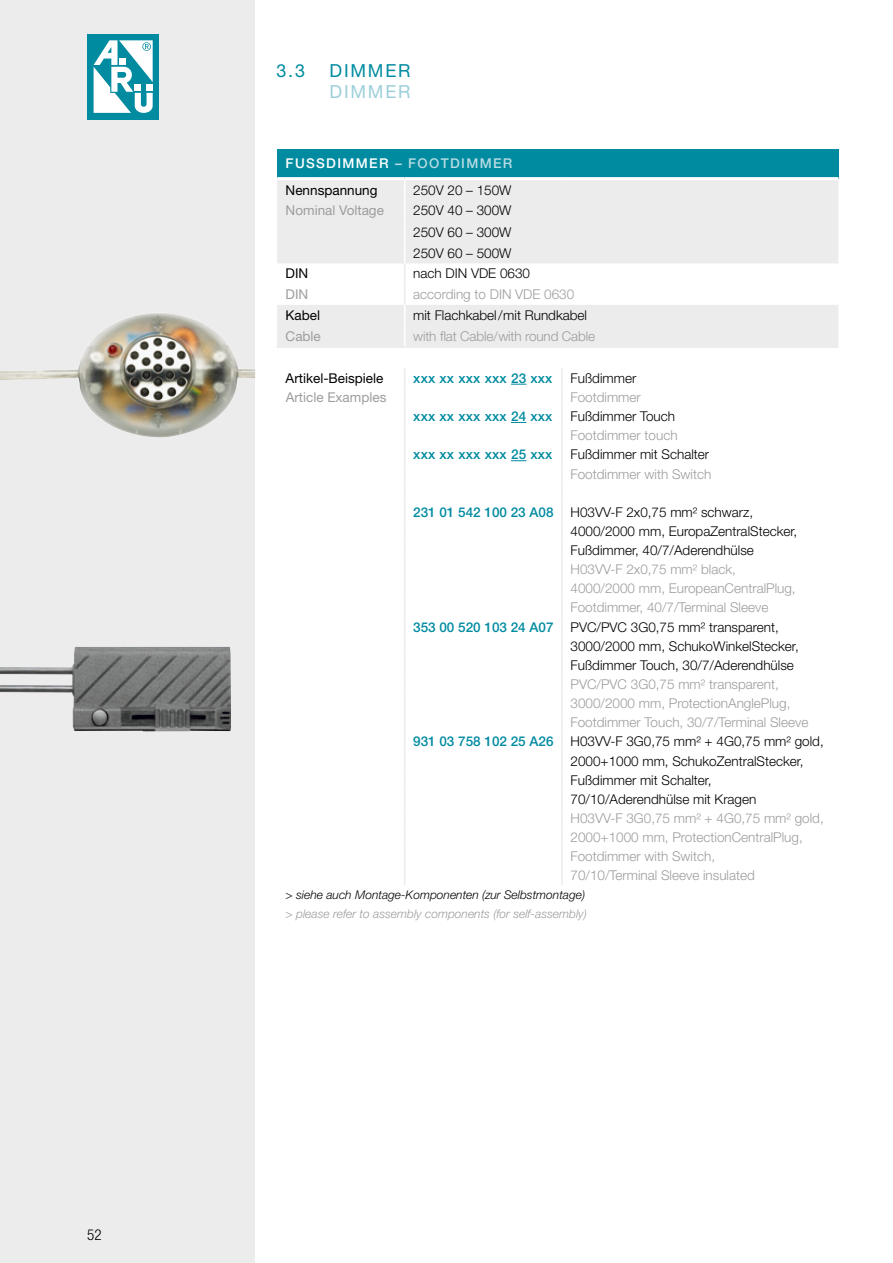
<style>
.page{position:relative;width:893px;height:1263px;background:#fff}
.page>*{position:absolute;margin:0;border:0;box-sizing:border-box;transform-origin:0 0}
.t1{font:18px "Helvetica Neue LT Std";letter-spacing:.1em;color:#008ba0}
.t2{font:18px "Helvetica Neue LT Std";letter-spacing:.1em;color:#9dcfd9}
.t3{font:300 condensed 15px "Helvetica Neue LT Std";color:#000}
.t4{font:300 13.5px/19.2px "Helvetica Neue LT Std";color:#000}
.t5{font:300 13.5px/19.2px "Helvetica Neue LT Std";color:#9c9d9d}
.t6{font:500 13.5px "Helvetica Neue LT Std";letter-spacing:.01em;color:#008ba0}
.t7{font:13.5px/27px "Helvetica Neue LT Std";color:#000}
.t8{font:13.5px "Helvetica Neue LT Std";color:#9c9d9d}
.t9{font:italic 300 12px "Helvetica Neue LT Std";color:#9c9d9d}
.t10{font:italic 300 12px "Helvetica Neue LT Std";color:#000}
.s1{font-weight:500;color:#fff}
.s2{font-weight:500;color:#b8dbe3}
</style>
<div class="page">
<div style="left:0;top:0;width:255px;height:1263px;background:#ececed"></div>
<div style="left:277px;top:149px;width:561px;height:30px;background:#008ba0"></div>
<div style="left:277px;top:180px;width:561px;height:83px;background:#ececed"></div>
<svg style="left:277px;top:305px;width:561px;height:157px"></svg>
<svg style="left:277px;top:368px;width:127px;height:94px"></svg>
<hr style="left:276px;top:348px;width:2px;height:20px;background:#fff">
<hr style="left:561px;top:348px;width:2px;height:20px;background:#fff">
<hr style="left:277px;top:177px;width:128px;height:3px;background:#fff">
<hr style="left:405px;top:177px;width:157px;height:3px;background:#fff">
<hr style="left:562px;top:177px;width:276px;height:3px;background:#fff">
<hr style="left:276px;top:346px;width:129px;height:2px;background:#ececed">
<hr style="left:405px;top:346px;width:157px;height:2px;background:#ececed">
<hr style="left:562px;top:346px;width:276px;height:2px;background:#ececed">
<hr style="left:561px;top:368px;width:2px;height:20px;background:#ececed">
<svg style="left:561px;top:388px;width:2px;height:133px"></svg>
<hr style="left:561px;top:521px;width:2px;height:20px;background:#ececed">
<svg style="left:561px;top:541px;width:2px;height:114px"></svg>
<hr style="left:561px;top:655px;width:2px;height:20px;background:#ececed">
<svg style="left:561px;top:675px;width:2px;height:133px"></svg>
<hr style="left:561px;top:808px;width:2px;height:20px;background:#ececed">
<svg style="left:404px;top:180px;width:1px;height:705px"></svg>
<svg style="left:561px;top:828px;width:2px;height:57px"></svg>
<svg style="left:511px;top:384px;width:15px;height:1px"></svg>
<svg style="left:511px;top:422px;width:15px;height:1px"></svg>
<svg style="left:511px;top:460px;width:15px;height:1px"></svg>
<img style="left:0;top:313px;width:255px;height:125px">
<img style="left:0;top:647px;width:231px;height:84px">
<div style="left:87px;top:34px;width:72px;height:85px;background:#008ba0"></div>
<svg style="left:94px;top:40px;width:59px;height:73px"></svg>
<p class="t3" style="left:87px;top:1226px;width:16px">52</p>
<h1 class="t1" style="left:276px;top:59px;width:30px">3.3</h1>
<h1 class="t1" style="left:330px;top:59px;width:83px">DIMMER</h1>
<h1 class="t2" style="left:330px;top:81px;width:83px">DIMMER</h1>
<p class="t7" style="left:286px;top:149px;width:228px"><span class="s1">FUSSDIMMER</span> <span class="s2">– FOOTDIMMER<br></span>Nennspannung</p>
<p class="t4" style="left:413px;top:180px;width:100px">250V 20 – 150W</p>
<p class="t8" style="left:286px;top:202px;width:100px">Nominal Voltage</p>
<p class="t4" style="left:413px;top:200px;width:100px;line-height:21.3px;text-align:justify">250V 40 – 300W 250V 60 – 300W 250V 60 – 500W</p>
<p class="t7" style="left:286px;top:260px;width:24px">DIN</p>
<p class="t4" style="left:413px;top:264px;width:118px">nach DIN VDE 0630</p>
<p class="t8" style="left:286px;top:286px;width:24px">DIN</p>
<p class="t5" style="left:413px;top:284px;width:163px">according to DIN VDE 0630</p>
<p class="t7" style="left:286px;top:302px;width:36px">Kabel</p>
<p class="t4" style="left:413px;top:305px;width:175px">mit Flachkabel/mit Rundkabel</p>
<p class="t8" style="left:286px;top:328px;width:37px">Cable</p>
<p class="t5" style="left:413px;top:326px;width:183px">with flat Cable/with round Cable</p>
<p class="t7" style="left:286px;top:364px;width:99px">Artikel-Beispiele</p>
<p class="t6" style="left:413px;top:370px;width:141px">xxx xx xxx xxx 23 xxx</p>
<p class="t4" style="left:571px;top:368px;width:67px">Fußdimmer</p>
<p class="t8" style="left:286px;top:389px;width:102px">Article Examples</p>
<p class="t5" style="left:571px;top:387px;width:72px">Footdimmer</p>
<p class="t6" style="left:413px;top:408px;width:141px">xxx xx xxx xxx 24 xxx</p>
<p class="t4" style="left:571px;top:406px;width:106px">Fußdimmer Touch</p>
<p class="t5" style="left:571px;top:425px;width:109px">Footdimmer touch</p>
<p class="t6" style="left:413px;top:446px;width:141px">xxx xx xxx xxx 25 xxx</p>
<p class="t4" style="left:571px;top:445px;width:140px">Fußdimmer mit Schalter</p>
<p class="t5" style="left:571px;top:464px;width:142px">Footdimmer with Switch</p>
<p class="t6" style="left:413px;top:504px;width:142px">231 01 542 100 23 A08</p>
<p class="t4" style="left:571px;top:502px;width:228px">H03VV-F 2x0,75 mm² schwarz,<br>4000/2000 mm, EuropaZentralStecker,<br>Fußdimmer, 40/7/Aderendhülse</p>
<p class="t5" style="left:571px;top:559px;width:227px">H03VV-F 2x0,75 mm² black,<br>4000/2000 mm, EuropeanCentralPlug,<br>Footdimmer, 40/7/Terminal Sleeve</p>
<p class="t6" style="left:413px;top:619px;width:142px">353 00 520 103 24 A07</p>
<p class="t4" style="left:571px;top:617px;width:230px">PVC/PVC 3G0,75 mm² transparent,<br>3000/2000 mm, SchukoWinkelStecker,<br>Fußdimmer Touch, 30/7/Aderendhülse</p>
<p class="t5" style="left:571px;top:674px;width:239px">PVC/PVC 3G0,75 mm² transparent,<br>3000/2000 mm, ProtectionAnglePlug,<br>Footdimmer Touch, 30/7/Terminal Sleeve</p>
<p class="t6" style="left:413px;top:733px;width:142px">931 03 758 102 25 A26</p>
<p class="t4" style="left:571px;top:732px;width:255px">H03VV-F 3G0,75 mm² + 4G0,75 mm² gold, 2000+1000 mm, SchukoZentralStecker, Fußdimmer mit Schalter, 70/10/Aderendhülse mit Kragen</p>
<p class="t5" style="left:571px;top:808px;width:255px">H03VV-F 3G0,75 mm² + 4G0,75 mm² gold, 2000+1000 mm, ProtectionCentralPlug, Footdimmer with Switch,<br>70/10/Terminal Sleeve insulated</p>
<p class="t10" style="left:286px;top:887px;width:301px">&gt; siehe auch Montage-Komponenten (zur Selbstmontage)</p>
<p class="t9" style="left:286px;top:907px;width:303px">&gt; please refer to assembly components (for self-assembly)</p>
</div>
